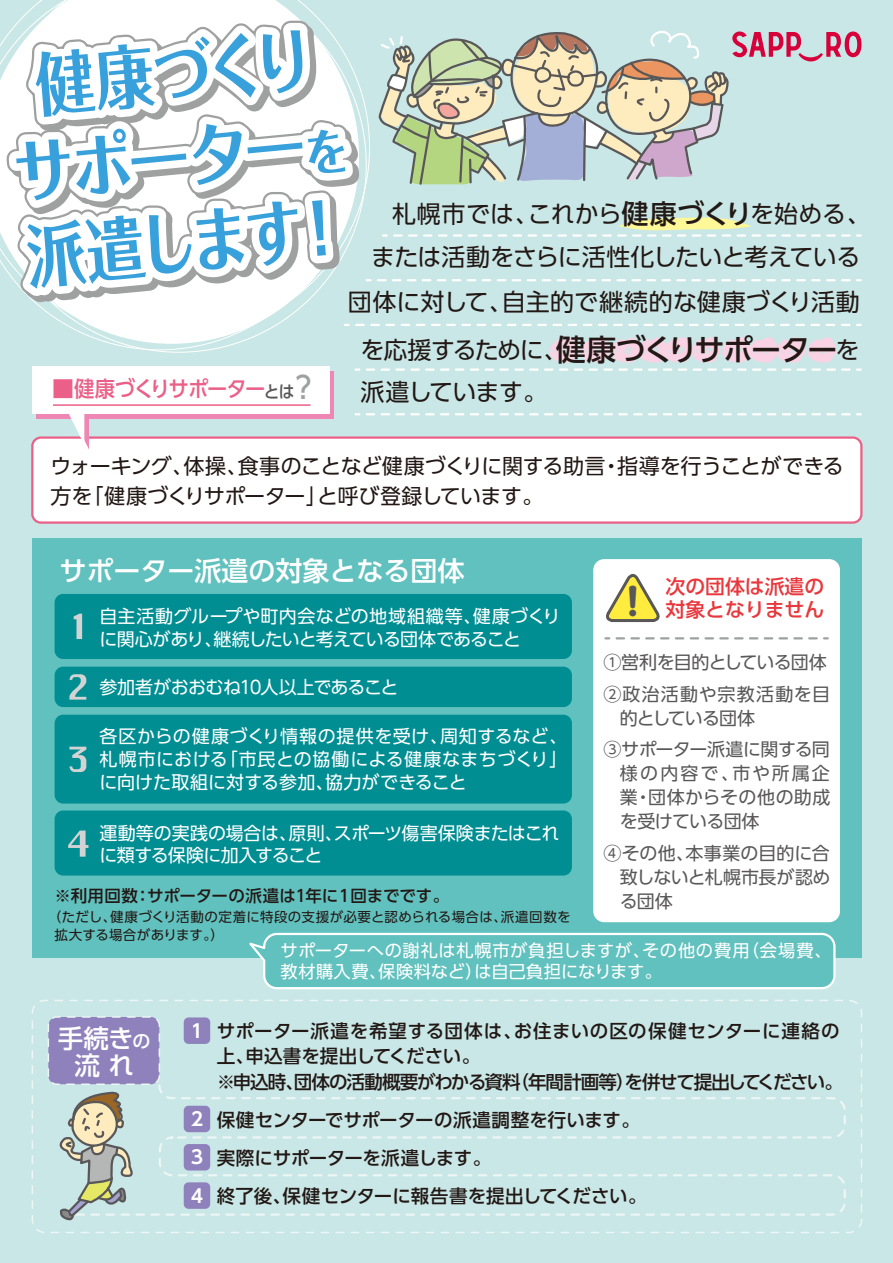
<style>
.page{position:relative;width:893px;height:1263px;background:#c9e7e6}
.page>*{position:absolute;margin:0;border:0;box-sizing:border-box;transform-origin:0 0}
.t1{font:700 69.15px/85.1px "Folk Pro";color:#38a1db;text-align:center;scale:.86 1}
.t2{font:38.55px "Seurat Pro N EB";color:#595757}
.t3{font:500 27px "UD Shin Go Pr 6 N";color:#fff}
.t4{font:500 25.5px/27px "UD Shin Go Pr 6 N";color:#fff;text-align:center}
.t5{font:24px/42px "UD Shin Go Pr 6 N";letter-spacing:-.02em;color:#221815}
.t6{font:24px "UD Shin Go Pr 6 N";letter-spacing:.005em;color:#221815}
.t7{font:500 21.9px "UD Shin Go Pr 6 N";letter-spacing:-.065em;color:#ea6088}
.t8{font:21px/30px "UD Shin Go Pr 6 N";letter-spacing:-.025em;color:#221815}
.t9{font:500 19.8px/23.2px "UD Shin Go Pr 6 N";color:#e8383d}
.t10{font:500 18.6px/25.5px "UD Shin Go Pr 6 N";letter-spacing:-.015em;color:#221815}
.t11{font:700 18.6px/38.2px "UD Shin Go Pr 6 N De";color:#fff;text-align:justify}
.t12{font:18px/22.5px "UD Shin Go Pr 6 N";letter-spacing:-.01em;color:#fff}
.t13{font:18px/24px "UD Shin Go Pr 6 N";letter-spacing:-.005em;color:#595757;text-align:justify}
.t14{font:18px/31.5px "UD Shin Go Pr 6 N";letter-spacing:-.04em;color:#595757}
.t15{font:18px "UD Shin Go Pr 6 N";letter-spacing:-.045em;color:#fff}
.t16{font:17.25px/21px "UD Shin Go Pr 6 N";letter-spacing:.025em;color:#fff}
.t17{font:500 16.5px "UD Shin Go Pr 6 N";letter-spacing:-.01em;color:#221815}
.t18{font:13.5px/18px "UD Shin Go Pr 6 N";letter-spacing:.02em;color:#221815}
.s1{font-size:48.6px}
.s2{font-weight:500;font-size:27px}
.s3{font-weight:500;font-size:30px}
.s4{font-size:16.95px;color:#595757}
.s5{font-size:30.3px;color:#9fa0a0}
.s6{font-size:18px}
</style>
<div class="page">
<svg style="left:367px;top:413px;width:494px;height:2px"></svg>
<div style="left:32px;top:438px;width:829px;height:85px;background:#fff;border-radius:9px"></div>
<div style="left:31px;top:436px;width:831px;height:88px;border:2px solid #ea6088;border-radius:9px"></div>
<div style="left:36px;top:371px;width:298px;height:47px;background:#ee87b4"></div>
<div style="left:32px;top:366px;width:297px;height:48px;background:#fff"></div>
<svg style="left:67px;top:414px;width:22px;height:35px"></svg>
<hr style="left:53px;top:404px;width:258px;height:2px;background:#ea6088">
<div style="left:32px;top:1000px;width:830px;height:233px;border:2px dashed #ebf6f5;border-radius:13px"></div>
<div style="left:48px;top:1017px;width:111px;height:67px;background:#8f82bc;border-radius:9px"></div>
<div style="left:48px;top:1016px;width:112px;height:69px;border:2px dashed #ebf6f5;border-radius:9px"></div>
<div style="left:32px;top:538px;width:829px;height:419px;background:#61c1be"></div>
<div style="left:55px;top:594px;width:517px;height:65px;background:#008e93;border-radius:9px"></div>
<div style="left:55px;top:667px;width:517px;height:40px;background:#008e93;border-radius:9px"></div>
<div style="left:55px;top:715px;width:517px;height:88px;background:#008e93;border-radius:9px"></div>
<div style="left:593px;top:559px;width:247px;height:363px;background:#fff;border-radius:11px"></div>
<svg style="left:606px;top:574px;width:54px;height:49px"></svg>
<svg style="left:617px;top:637px;width:211px;height:2px"></svg>
<svg style="left:74px;top:614px;width:8px;height:25px"></svg>
<svg style="left:69px;top:674px;width:17px;height:26px"></svg>
<svg style="left:69px;top:747px;width:17px;height:25px"></svg>
<svg style="left:244px;top:932px;width:593px;height:58px"></svg>
<div style="left:55px;top:810px;width:517px;height:65px;background:#008e93;border-radius:9px"></div>
<svg style="left:68px;top:830px;width:20px;height:27px"></svg>
<div style="left:184px;top:1017px;width:26px;height:27px;background:#8f82bc;border-radius:5px"></div>
<svg style="left:70px;top:1083px;width:776px;height:133px"></svg>
<svg style="left:59px;top:1092px;width:76px;height:129px"></svg>
<svg style="left:0;top:0;width:861px;height:397px"></svg>
<h1 class="t1" style="left:1px;top:35px;width:393px;rotate:-5deg">健康づくりサポーター<span class="s1">を</span>派遣します！</h1>
<h3 class="t6" style="left:392px;top:194px;width:481px">札幌市では、これから<span class="s2">健康づくり</span>を始める、</h3>
<h3 class="t5" style="left:371px;top:235px;width:491px">または活動をさらに活性化したいと考えている</h3>
<h3 class="t6" style="left:348px;top:283px;width:513px">団体に対して、自主的で継続的な健康づくり活動</h3>
<h3 class="t5" style="left:360px;top:328px;width:501px">を応援するために、<span class="s3">健康づくりサポーター</span>を派遣しています。</h3>
<p class="t7" style="left:52px;top:371px;width:261px">■健康づくりサポーター<span class="s4">とは</span><span class="s5">?</span></p>
<p class="t8" style="left:51px;top:450px;width:795px">ウォーキング、体操、食事のことなど健康づくりに関する助言・指導を行うことができる方を「健康づくりサポーター」と呼び登録しています。</p>
<h3 class="t3" style="left:59px;top:549px;width:406px">サポーター派遣の対象となる団体</h3>
<h2 class="t2" style="left:625px;top:574px;width:17px">!</h2>
<p class="t9" style="left:665px;top:574px;width:160px">次の団体は派遣の対象となりません</p>
<p class="t13" style="left:603px;top:646px;width:228px;line-height:31.5px">①営利を目的としている団体<br>②政治活動や宗教活動を目</p>
<p class="t14" style="left:603px;top:701px;width:228px;text-indent:17px">的としている団体　<br>③サポーター派遣に関する同</p>
<p class="t13" style="left:620px;top:761px;width:212px">様の内容で、市や所属企業・団体からその他の助成を受けている団体</p>
<p class="t13" style="left:620px;top:840px;width:212px;text-indent:-17px">④その他、本事業の目的に合致しないと札幌市長が認める団体</p>
<p class="t12" style="left:100px;top:604px;width:462px">自主活動グループや町内会などの地域組織等、健康づくりに関心があり、継続したいと考えている団体であること</p>
<p class="t15" style="left:100px;top:673px;width:300px">参加者がおおむね10人以上であること</p>
<p class="t12" style="left:100px;top:725px;width:470px;text-align:justify">各区からの健康づくり情報の提供を受け、周知するなど、札幌市における「市民との協働による健康なまちづくり」に向けた取組に対する参加、協力ができること</p>
<p class="t12" style="left:100px;top:821px;width:461px">運動等の実践の場合は、原則、スポーツ傷害保険またはこれに類する保険に加入すること</p>
<p class="t17" style="left:55px;top:882px;width:396px">※利用回数：サポーターの派遣は1年に１回までです。</p>
<p class="t18" style="left:55px;top:907px;width:518px;text-indent:-7px">（ただし、健康づくり活動の定着に特段の支援が必要と認められる場合は、派遣回数を拡大する場合があります。）</p>
<p class="t16" style="left:281px;top:939px;width:553px">サポーターへの謝礼は札幌市が負担しますが、その他の費用（会場費、教材購入費、保険料など）は自己負担になります。</p>
<h3 class="t4" style="left:58px;top:1024px;width:94px">手続き<span class="s6">の</span>流 れ</h3>
<p class="t11" style="left:188px;top:1011px;width:20px">１</p>
<p class="t11" style="left:188px;top:1099px;width:20px">２<br>３<br>４</p>
<p class="t10" style="left:217px;top:1017px;width:628px">サポーター派遣を希望する団体は、お住まいの区の保健センターに連絡の上、申込書を提出してください。<br>※申込時、団体の活動概要がわかる資料（年間計画等）を併せて提出してください。</p>
<p class="t10" style="left:217px;top:1100px;width:431px;line-height:38px">保健センターでサポーターの派遣調整を行います。実際にサポーターを派遣します。<br>終了後、保健センターに報告書を提出してください。</p>
</div>
